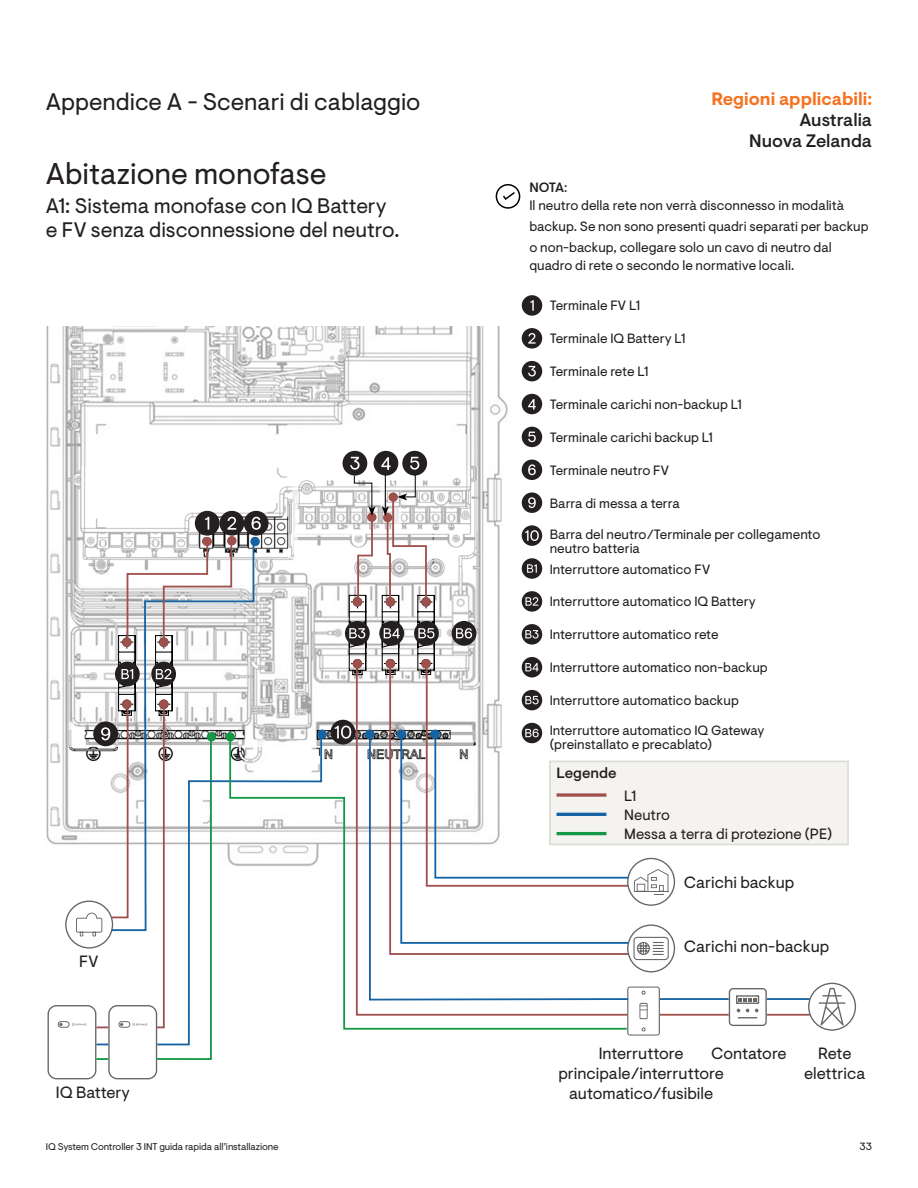
<style>
.page{position:relative;width:918px;height:1188px;background:#fff}
.page>*{position:absolute;margin:0;border:0;box-sizing:border-box;transform-origin:0 0}
.Subheading{font:30px "Enphase Visuelt";color:#231f20}
.Enphase_H1{font:24px "Enphase Visuelt";color:#231f20}
.Enphase_H2{font:21px/24px "Enphase Visuelt";color:#231f20}
.t1{font:500 18px "Enphase Visuelt";color:#231f20}
.t2{font:700 18px "Enphase Visuelt";color:#f47321}
.t3{font:16.35px/20px "Enphase Visuelt";color:#231f20;text-align:center}
.t4{font:14.85px "Enphase Visuelt";color:#231f20}
.t5{font:500 14.85px "Enphase Visuelt";color:#231f20}
.t6{font:13.5px/13.5px "Enphase Visuelt";color:#231f20}
.t7{font:10.5px "Enphase Visuelt";color:#231f20}
.t8{font:9.75px "Enphase Visuelt";letter-spacing:-.01em;color:#231f20}
.s1{font-weight:500}
</style>
<div class="page">
<svg style="left:522px;top:657px;width:20px;height:20px"></svg>
<div style="left:522px;top:624px;width:20px;height:21px;background:#241f21;border-radius:50%"></div>
<svg style="left:525px;top:630px;width:14px;height:9px"></svg>
<div style="left:522px;top:492px;width:20px;height:21px;background:#241f21;border-radius:50%"></div>
<svg style="left:528px;top:497px;width:8px;height:11px"></svg>
<div style="left:522px;top:361px;width:20px;height:20px;background:#241f21;border-radius:50%"></div>
<svg style="left:528px;top:366px;width:8px;height:11px"></svg>
<div style="left:522px;top:328px;width:20px;height:21px;background:#241f21;border-radius:50%"></div>
<svg style="left:528px;top:333px;width:8px;height:11px"></svg>
<div style="left:522px;top:525px;width:20px;height:21px;background:#241f21;border-radius:50%"></div>
<svg style="left:525px;top:530px;width:14px;height:11px"></svg>
<div style="left:522px;top:591px;width:20px;height:21px;background:#241f21;border-radius:50%"></div>
<svg style="left:525px;top:597px;width:13px;height:9px"></svg>
<div style="left:522px;top:558px;width:20px;height:21px;background:#241f21;border-radius:50%"></div>
<svg style="left:527px;top:564px;width:10px;height:9px"></svg>
<div style="left:522px;top:394px;width:20px;height:20px;background:#241f21;border-radius:50%"></div>
<svg style="left:528px;top:399px;width:8px;height:11px"></svg>
<div style="left:522px;top:427px;width:20px;height:20px;background:#241f21;border-radius:50%"></div>
<svg style="left:528px;top:432px;width:8px;height:10px"></svg>
<div style="left:522px;top:460px;width:20px;height:20px;background:#241f21;border-radius:50%"></div>
<svg style="left:528px;top:464px;width:8px;height:11px"></svg>
<div style="left:522px;top:295px;width:20px;height:21px;background:#241f21;border-radius:50%"></div>
<svg style="left:530px;top:300px;width:4px;height:11px"></svg>
<div style="left:549px;top:761px;width:300px;height:84px;background:#f4f3f0;border:2px solid #dcdcd6"></div>
<img style="left:46px;top:326px;width:462px;height:514px">
<div style="left:452px;top:621px;width:24px;height:25px;background:#241f21;border-radius:50%"></div>
<svg style="left:456px;top:628px;width:16px;height:11px"></svg>
<div style="left:250px;top:537px;width:10px;height:9px;background:#1563a3;border-radius:50%"></div>
<div style="left:203px;top:537px;width:9px;height:9px;background:#9e514c;border-radius:50%"></div>
<div style="left:367px;top:512px;width:9px;height:10px;background:#9e514c;border-radius:50%"></div>
<div style="left:317px;top:730px;width:10px;height:9px;background:#1563a3;border-radius:50%"></div>
<div style="left:227px;top:536px;width:10px;height:9px;background:#9e514c;border-radius:50%"></div>
<div style="left:331px;top:720px;width:24px;height:25px;background:#241f21;border-radius:50%"></div>
<svg style="left:335px;top:726px;width:16px;height:13px"></svg>
<div style="left:374px;top:451px;width:24px;height:25px;background:#241f21;border-radius:50%"></div>
<div style="left:402px;top:451px;width:25px;height:25px;background:#241f21;border-radius:50%"></div>
<div style="left:244px;top:511px;width:25px;height:25px;background:#241f21;border-radius:50%"></div>
<svg style="left:252px;top:517px;width:9px;height:13px"></svg>
<hr style="left:660px;top:1014px;width:69px;height:2px;background:#9e514c">
<hr style="left:660px;top:998px;width:69px;height:2px;background:#1563a3">
<hr style="left:767px;top:1014px;width:43px;height:2px;background:#9e514c">
<hr style="left:767px;top:998px;width:43px;height:2px;background:#1563a3">
<hr style="left:819px;top:1002px;width:26px;height:2px;background:#666">
<svg style="left:820px;top:988px;width:24px;height:38px"></svg>
<div style="left:808px;top:983px;width:48px;height:48px;border:1px solid #666;border-radius:50%"></div>
<svg style="left:627px;top:987px;width:33px;height:49px"></svg>
<div style="left:345px;top:621px;width:25px;height:25px;background:#241f21;border-radius:50%"></div>
<div style="left:220px;top:511px;width:24px;height:25px;background:#241f21;border-radius:50%"></div>
<svg style="left:228px;top:517px;width:8px;height:13px"></svg>
<div style="left:195px;top:511px;width:25px;height:25px;background:#241f21;border-radius:50%"></div>
<svg style="left:205px;top:517px;width:4px;height:13px"></svg>
<svg style="left:379px;top:621px;width:25px;height:25px"></svg>
<svg style="left:414px;top:621px;width:25px;height:25px"></svg>
<div style="left:343px;top:451px;width:24px;height:25px;background:#241f21;border-radius:50%"></div>
<div style="left:627px;top:924px;width:48px;height:48px;border:1px solid #666;border-radius:50%"></div>
<div style="left:627px;top:858px;width:48px;height:48px;border:1px solid #666;border-radius:50%"></div>
<svg style="left:233px;top:543px;width:22px;height:191px"></svg>
<svg style="left:233px;top:734px;width:90px;height:5px"></svg>
<svg style="left:355px;top:660px;width:188px;height:79px"></svg>
<svg style="left:348px;top:457px;width:27px;height:219px"></svg>
<svg style="left:381px;top:457px;width:55px;height:218px"></svg>
<svg style="left:434px;top:729px;width:234px;height:166px"></svg>
<svg style="left:233px;top:739px;width:396px;height:292px"></svg>
<svg style="left:633px;top:936px;width:36px;height:25px"></svg>
<svg style="left:48px;top:541px;width:185px;height:538px"></svg>
<svg style="left:728px;top:988px;width:39px;height:38px"></svg>
<div style="left:736px;top:995px;width:23px;height:9px;border:1px solid #666"></div>
<svg style="left:496px;top:184px;width:24px;height:25px"></svg>
<p class="Enphase_H1" style="left:46px;top:87px;width:376px">Appendice A - Scenari di cablaggio</p>
<p class="Subheading" style="left:46px;top:156px;width:282px">Abitazione monofase</p>
<p class="Enphase_H2" style="left:46px;top:194px;width:355px">A1: Sistema monofase con IQ Battery e FV senza disconnessione del neutro.</p>
<p class="t3" style="left:79px;top:952px;width:21px">FV</p>
<p class="t3" style="left:56px;top:1083px;width:76px">IQ Battery</p>
<p class="t2" style="left:711px;top:88px;width:162px">Regioni applicabili:</p>
<p class="t1" style="left:799px;top:109px;width:74px">Australia</p>
<p class="t1" style="left:749px;top:130px;width:124px">Nuova Zelanda</p>
<p class="t6" style="left:529px;top:179px;width:317px;line-height:18px"><span class="s1">NOTA</span>:<br>Il neutro della rete non verrà disconnesso in modalità</p>
<p class="t6" style="left:529px;top:217px;width:341px;line-height:21px">backup. Se non sono presenti quadri separati per backup o non-backup, collegare solo un cavo di neutro dal</p>
<p class="t6" style="left:529px;top:259px;width:266px">quadro di rete o secondo le normative locali.</p>
<p class="t6" style="left:550px;top:299px;width:92px">Terminale FV L1</p>
<p class="t6" style="left:550px;top:332px;width:137px">Terminale IQ Battery L1</p>
<p class="t6" style="left:550px;top:365px;width:100px">Terminale rete L1</p>
<p class="t6" style="left:550px;top:398px;width:194px">Terminale carichi non-backup L1</p>
<p class="t6" style="left:550px;top:431px;width:165px">Terminale carichi backup L1</p>
<p class="t6" style="left:550px;top:464px;width:121px">Terminale neutro FV</p>
<p class="t6" style="left:550px;top:497px;width:132px">Barra di messa a terra</p>
<p class="t6" style="left:550px;top:528px;width:272px">Barra del neutro/Terminale per collegamento neutro batteria</p>
<p class="t6" style="left:550px;top:563px;width:162px">Interruttore automatico FV</p>
<p class="t6" style="left:550px;top:595px;width:208px">Interruttore automatico IQ Battery</p>
<p class="t6" style="left:550px;top:628px;width:170px">Interruttore automatico rete</p>
<p class="t6" style="left:550px;top:661px;width:220px">Interruttore automatico non-backup</p>
<p class="t6" style="left:550px;top:694px;width:191px">Interruttore automatico backup</p>
<p class="t6" style="left:550px;top:724px;width:216px">Interruttore automatico IQ Gateway (preinstallato e precablato)</p>
<p class="t5" style="left:557px;top:764px;width:61px">Legende</p>
<p class="t4" style="left:624px;top:787px;width:14px">L1</p>
<p class="t4" style="left:624px;top:806px;width:47px">Neutro</p>
<p class="t4" style="left:624px;top:825px;width:210px">Messa a terra di protezione (PE)</p>
<p class="t3" style="left:684px;top:873px;width:112px">Carichi backup</p>
<p class="t3" style="left:684px;top:937px;width:147px">Carichi non-backup</p>
<p class="t3" style="left:711px;top:1044px;width:77px">Contatore</p>
<p class="t3" style="left:558px;top:1044px;width:167px">Interruttore principale/interruttore automatico/fusibile</p>
<p class="t3" style="left:804px;top:1044px;width:63px">Rete elettrica</p>
<p class="t8" style="left:46px;top:1141px;width:234px">IQ System Controller 3 INT guida rapida all’installazione</p>
<p class="t7" style="left:860px;top:1140px;width:14px">33</p>
</div>
